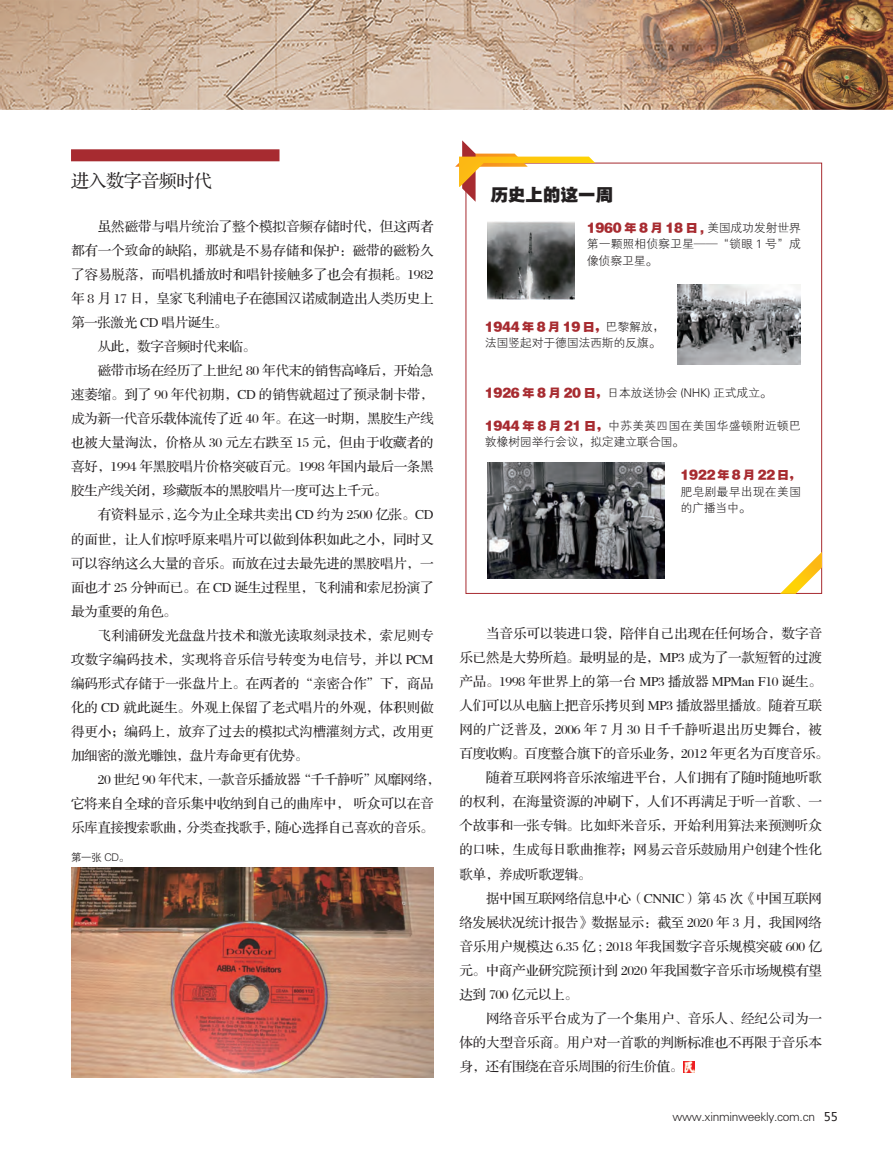
<style>
.page{position:relative;width:893px;height:1157px;background:#fff}
.page>*{position:absolute;margin:0;border:0;box-sizing:border-box;transform-origin:0 0}
.t1{font:18px "FZS3 K GBK1 0";letter-spacing:-.025em;color:#231f20}
.t2{font:18px "FZYDTHJW GB1 0";letter-spacing:-.025em;color:#231f20}
.t3{font:13.5px "FZS3 JW GB1 0";letter-spacing:-.01em;color:#231f20}
.t4{font:13.5px "FZS3 JW GB1 0";letter-spacing:.02em;color:#231f20}
.t5{font:13.5px "FZS3 JW GB1 0";letter-spacing:.03em;color:#231f20}
.t6{font:12px/16.5px "FZXH1 JW GB1 0";letter-spacing:-.025em;color:#231f20;text-align:justify}
.t7{font:12px/16.5px "FZXH1 JW GB1 0";letter-spacing:.005em;color:#231f20}
.t8{font:10.5px "FZZDXJW GB1 0";color:#231f20}
.s1{font-family:"FZYDTHJW GB1 0";color:#a72b30}
.s2{font-family:"Microsoft Ya Hei"}
</style>
<div class="page">
<img style="left:0;top:0;width:893px;height:550px">
<div style="left:71px;top:149px;width:208px;height:12px;background:#a72b30"></div>
<svg style="left:683px;top:1061px;width:11px;height:11px"></svg>
<svg style="left:455px;top:140px;width:140px;height:62px"></svg>
<svg style="left:780px;top:552px;width:42px;height:42px"></svg>
<img style="left:487px;top:221px;width:87px;height:78px">
<img style="left:677px;top:285px;width:124px;height:79px">
<img style="left:487px;top:462px;width:178px;height:116px">
<img style="left:71px;top:867px;width:363px;height:210px">
<p class="t1" style="left:71px;top:172px;width:142px">进入数字音频时代</p>
<p class="t3" style="left:98px;top:220px;width:337px">虽然磁带与唱片统治了整个模拟音频存储时代，但这两者</p>
<p class="t3" style="left:71px;top:244px;width:364px">都有一个致命的缺陷，那就是不易存储和保护：磁带的磁粉久</p>
<p class="t3" style="left:71px;top:268px;width:364px">了容易脱落，而唱机播放时和唱针接触多了也会有损耗。1982</p>
<p class="t3" style="left:71px;top:292px;width:364px">年 8 月 17 日，皇家飞利浦电子在德国汉诺威制造出人类历史上</p>
<p class="t3" style="left:71px;top:316px;width:158px">第一张激光 CD 唱片诞生。</p>
<p class="t3" style="left:98px;top:340px;width:160px">从此，数字音频时代来临。</p>
<p class="t3" style="left:98px;top:364px;width:337px">磁带市场在经历了上世纪 80 年代末的销售高峰后，开始急</p>
<p class="t3" style="left:71px;top:388px;width:364px">速萎缩。到了 90 年代初期，CD 的销售就超过了预录制卡带，</p>
<p class="t3" style="left:71px;top:412px;width:364px">成为新一代音乐载体流传了近 40 年。在这一时期，黑胶生产线</p>
<p class="t3" style="left:71px;top:436px;width:364px">也被大量淘汰，价格从 30 元左右跌至 15 元，但由于收藏者的</p>
<p class="t3" style="left:71px;top:460px;width:364px">喜好，1994 年黑胶唱片价格突破百元。1998 年国内最后一条黑</p>
<p class="t3" style="left:71px;top:484px;width:318px">胶生产线关闭，珍藏版本的黑胶唱片一度可达上千元。</p>
<p class="t3" style="left:98px;top:508px;width:337px">有资料显示 , 迄今为止全球共卖出 CD 约为 2500 亿张。CD</p>
<p class="t3" style="left:71px;top:532px;width:364px">的面世，让人们惊呼原来唱片可以做到体积如此之小，同时又</p>
<p class="t3" style="left:71px;top:556px;width:364px">可以容纳这么大量的音乐。而放在过去最先进的黑胶唱片，一</p>
<p class="t3" style="left:71px;top:580px;width:364px">面也才 25 分钟而已。在 CD 诞生过程里，飞利浦和索尼扮演了</p>
<p class="t3" style="left:71px;top:604px;width:107px">最为重要的角色。</p>
<p class="t3" style="left:98px;top:628px;width:337px">飞利浦研发光盘盘片技术和激光读取刻录技术，索尼则专</p>
<p class="t5" style="left:71px;top:652px;width:364px">攻数字编码技术，实现将音乐信号转变为电信号，并以 PCM</p>
<p class="t3" style="left:71px;top:676px;width:364px">编码形式存储于一张盘片上。在两者的“亲密合作”下，商品</p>
<p class="t3" style="left:71px;top:700px;width:364px">化的 CD 就此诞生。外观上保留了老式唱片的外观，体积则做</p>
<p class="t3" style="left:71px;top:724px;width:364px">得更小；编码上，放弃了过去的模拟式沟槽灌刻方式，改用更</p>
<p class="t3" style="left:71px;top:748px;width:239px">加细密的激光雕蚀，盘片寿命更有优势。</p>
<p class="t3" style="left:98px;top:772px;width:344px">20 世纪 90 年代末，一款音乐播放器“千千静听”风靡网络，</p>
<p class="t3" style="left:71px;top:796px;width:364px">它将来自全球的音乐集中收纳到自己的曲库中， 听众可以在音</p>
<p class="t3" style="left:71px;top:820px;width:364px">乐库直接搜索歌曲，分类查找歌手，随心选择自己喜欢的音乐。</p>
<p class="t8" style="left:71px;top:852px;width:60px">第一张 CD。</p>
<p class="t2" style="left:490px;top:185px;width:125px">历史上的这一周</p>
<p class="t6" style="left:587px;top:220px;width:216px"><span class="s1">1960 年 8 月 18 日 ,</span> 美国成功发射世界第一颗照相侦察卫星——“锁眼 1 号”成像侦察卫星。</p>
<p class="t6" style="left:485px;top:319px;width:181px"><span class="s1">1944 年 8 月 19 日，</span>巴黎解放，法国竖起对于德国法西斯的反旗。</p>
<p class="t6" style="left:485px;top:385px;width:289px"><span class="s1">1926 年 8 月 20 日，</span>日本放送协会 (NHK) 正式成立。</p>
<p class="t7" style="left:485px;top:418px;width:318px"><span class="s1">1944 年 8 月 21 日，</span>中苏美英四国在美国华盛顿附近顿巴敦橡树园举行会议，拟定建立联合国。</p>
<p class="t6" style="left:680px;top:467px;width:122px"><span class="s1">1922年8月22日，</span>肥皂剧最早出现在美国的广播当中。</p>
<p class="t3" style="left:486px;top:626px;width:337px">当音乐可以装进口袋，陪伴自己出现在任何场合，数字音</p>
<p class="t3" style="left:459px;top:650px;width:364px">乐已然是大势所趋。最明显的是，MP3 成为了一款短暂的过渡</p>
<p class="t3" style="left:459px;top:674px;width:364px">产品。1998 年世界上的第一台 MP3 播放器 MPMan F10 诞生。</p>
<p class="t3" style="left:459px;top:698px;width:364px">人们可以从电脑上把音乐拷贝到 MP3 播放器里播放。随着互联</p>
<p class="t4" style="left:459px;top:722px;width:364px">网的广泛普及，2006 年 7 月 30 日千千静听退出历史舞台，被</p>
<p class="t3" style="left:459px;top:746px;width:371px">百度收购。百度整合旗下的音乐业务，2012 年更名为百度音乐。</p>
<p class="t3" style="left:486px;top:770px;width:337px">随着互联网将音乐浓缩进平台，人们拥有了随时随地听歌</p>
<p class="t3" style="left:459px;top:794px;width:364px">的权利，在海量资源的冲刷下，人们不再满足于听一首歌、一</p>
<p class="t3" style="left:459px;top:819px;width:364px">个故事和一张专辑。比如虾米音乐，开始利用算法来预测听众</p>
<p class="t3" style="left:459px;top:843px;width:364px">的口味，生成每日歌曲推荐；网易云音乐鼓励用户创建个性化</p>
<p class="t3" style="left:459px;top:867px;width:133px">歌单，养成听歌逻辑。</p>
<p class="t3" style="left:486px;top:891px;width:337px">据中国互联网络信息中心（CNNIC）第 45 次《中国互联网</p>
<p class="t3" style="left:459px;top:915px;width:364px">络发展状况统计报告》数据显示：截至 2020 年 3 月，我国网络</p>
<p class="t3" style="left:459px;top:939px;width:364px">音乐用户规模达 6.35 亿 ; 2018 年我国数字音乐规模突破 600 亿</p>
<p class="t3" style="left:459px;top:963px;width:364px">元。中商产业研究院预计到 2020 年我国数字音乐市场规模有望</p>
<p class="t3" style="left:459px;top:987px;width:120px">达到 700 亿元以上。</p>
<p class="t3" style="left:486px;top:1011px;width:337px">网络音乐平台成为了一个集用户、音乐人、经纪公司为一</p>
<p class="t3" style="left:459px;top:1035px;width:364px">体的大型音乐商。用户对一首歌的判断标准也不再限于音乐本</p>
<p class="t3" style="left:459px;top:1059px;width:226px">身，还有围绕在音乐周围的衍生价值。</p>
<p class="t6" style="left:673px;top:1108px;width:167px">www.xinminweekly.com.cn <span class="s2">55</span></p>
</div>
